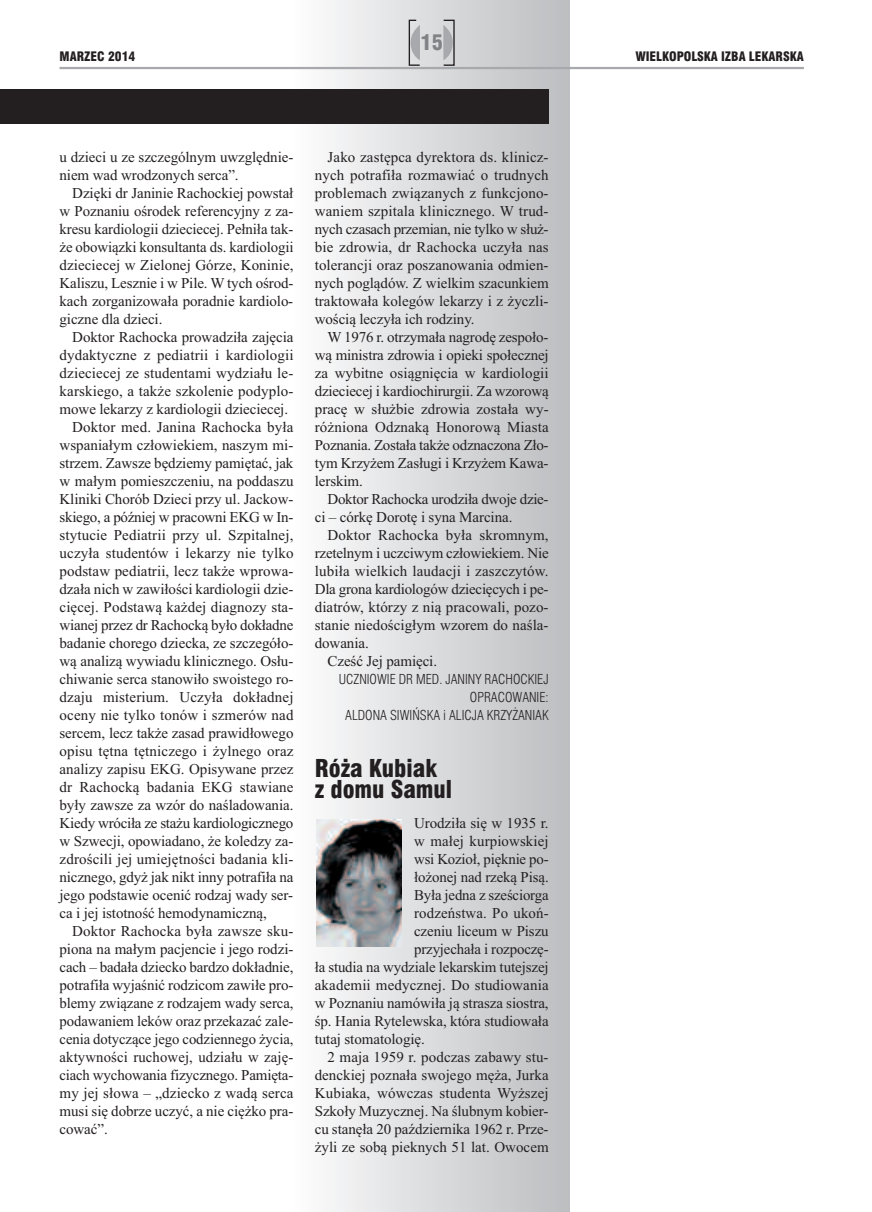
<style>
.page{position:relative;width:872px;height:1212px;background:#fff}
.page>*{position:absolute;margin:0;border:0;box-sizing:border-box;transform-origin:0 0}
.t1{font:24px/21px "Swis 721 Blk Cn EU";color:#231f20}
.t2{font:21px "Swis 721 Blk Cn EU";color:#808285}
.t3{font:15px/18px "Times New Roman";letter-spacing:-.005em;color:#231f20;text-align:justify}
.t4{font:13.5px/18px "Swis 721 Lt Cn EU";color:#231f20;text-align:right}
.t5{font:12.75px "Swis 721 Blk Cn EU";color:#231f20}
</style>
<div class="page">
<div style="left:293px;top:0;width:277px;height:1212px;background:linear-gradient(to right,#fcfdfd,#bcbdc0)"></div>
<div style="left:443px;top:20px;width:12px;height:46px;border:1px solid #231f20"></div>
<svg style="left:443px;top:25px;width:10px;height:35px"></svg>
<svg style="left:408px;top:19px;width:13px;height:48px"></svg>
<hr style="left:60px;top:67px;width:744px;height:2px;background:#a8a9ad">
<div style="left:0;top:89px;width:549px;height:34px;background:#231f20"></div>
<img style="left:316px;top:819px;width:85px;height:128px">
<h2 class="t2" style="left:420px;top:30px;width:24px">15</h2>
<p class="t5" style="left:60px;top:48px;width:77px">MARZEC 2014</p>
<p class="t5" style="left:635px;top:48px;width:170px">WIELKOPOLSKA IZBA LEKARSKA</p>
<p class="t3" style="left:60px;top:148px;width:235px">u dzieci u ze szczególnym uwzględnie&shy;niem wad wrodzonych serca”.</p>
<p class="t3" style="left:60px;top:184px;width:235px;text-indent:13px">Dzięki dr Janinie Rachockiej powstał w Poznaniu ośrodek referencyjny z za&shy;kresu kardiologii dzieciecej. Pełniła tak&shy;że obowiązki konsultanta ds. kardiologii dzieciecej w Zielonej Górze, Koninie, Kaliszu, Lesznie i w Pile. W tych ośrod&shy;kach zorganizowała poradnie kardiolo&shy;giczne dla dzieci.</p>
<p class="t3" style="left:72px;top:328px;width:223px">Doktor Rachocka prowadziła zajęcia</p>
<p class="t3" style="left:60px;top:346px;width:235px">dydaktyczne z pediatrii i kardiologii</p>
<p class="t3" style="left:60px;top:364px;width:235px">dzieciecej ze studentami wydziału le-</p>
<p class="t3" style="left:60px;top:382px;width:235px">karskiego, a także szkolenie podyplo-</p>
<p class="t3" style="left:60px;top:400px;width:230px">mowe lekarzy z kardiologii dzieciecej.</p>
<p class="t3" style="left:72px;top:418px;width:223px">Doktor med. Janina Rachocka była</p>
<p class="t3" style="left:60px;top:436px;width:235px">wspaniałym człowiekiem, naszym mi-</p>
<p class="t3" style="left:60px;top:454px;width:235px">strzem. Zawsze będziemy pamiętać, jak</p>
<p class="t3" style="left:60px;top:472px;width:235px">w małym pomieszczeniu, na poddaszu</p>
<p class="t3" style="left:60px;top:490px;width:235px">Kliniki Chorób Dzieci przy ul. Jackow-</p>
<p class="t3" style="left:60px;top:508px;width:235px">skiego, a później w pracowni EKG w In-</p>
<p class="t3" style="left:60px;top:526px;width:235px">stytucie Pediatrii przy ul. Szpitalnej,</p>
<p class="t3" style="left:60px;top:544px;width:235px">uczyła studentów i lekarzy nie tylko</p>
<p class="t3" style="left:60px;top:562px;width:235px">podstaw pediatrii, lecz także wprowa-</p>
<p class="t3" style="left:60px;top:580px;width:235px">dzała nich w zawiłości kardiologii dzie-</p>
<p class="t3" style="left:60px;top:598px;width:235px">cięcej. Podstawą każdej diagnozy sta-</p>
<p class="t3" style="left:60px;top:616px;width:235px">wianej przez dr Rachocką było dokładne</p>
<p class="t3" style="left:60px;top:634px;width:235px">badanie chorego dziecka, ze szczegóło-</p>
<p class="t3" style="left:60px;top:652px;width:235px">wą analizą wywiadu klinicznego. Osłu-</p>
<p class="t3" style="left:60px;top:670px;width:235px">chiwanie serca stanowiło swoistego ro-</p>
<p class="t3" style="left:60px;top:688px;width:235px">dzaju misterium. Uczyła dokładnej</p>
<p class="t3" style="left:60px;top:706px;width:235px">oceny nie tylko tonów i szmerów nad</p>
<p class="t3" style="left:60px;top:724px;width:235px">sercem, lecz także zasad prawidłowego</p>
<p class="t3" style="left:60px;top:742px;width:235px">opisu tętna tętniczego i żylnego oraz</p>
<p class="t3" style="left:60px;top:760px;width:235px">analizy zapisu EKG. Opisywane przez</p>
<p class="t3" style="left:60px;top:778px;width:235px">dr Rachocką badania EKG stawiane</p>
<p class="t3" style="left:60px;top:796px;width:235px">były zawsze za wzór do naśladowania.</p>
<p class="t3" style="left:60px;top:814px;width:235px">Kiedy wróciła ze stażu kardiologicznego</p>
<p class="t3" style="left:60px;top:832px;width:235px">w Szwecji, opowiadano, że koledzy za-</p>
<p class="t3" style="left:60px;top:850px;width:235px">zdrościli jej umiejętności badania kli-</p>
<p class="t3" style="left:60px;top:868px;width:235px">nicznego, gdyż jak nikt inny potrafiła na</p>
<p class="t3" style="left:60px;top:886px;width:235px">jego podstawie ocenić rodzaj wady ser-</p>
<p class="t3" style="left:60px;top:904px;width:209px">ca i jej istotność hemodynamiczną,</p>
<p class="t3" style="left:72px;top:922px;width:223px">Doktor Rachocka była zawsze sku-</p>
<p class="t3" style="left:60px;top:940px;width:235px">piona na małym pacjencie i jego rodzi-</p>
<p class="t3" style="left:60px;top:958px;width:235px">cach – badała dziecko bardzo dokładnie,</p>
<p class="t3" style="left:60px;top:976px;width:235px">potrafiła wyjaśnić rodzicom zawiłe pro-</p>
<p class="t3" style="left:60px;top:994px;width:235px">blemy związane z rodzajem wady serca,</p>
<p class="t3" style="left:60px;top:1012px;width:235px">podawaniem leków oraz przekazać zale-</p>
<p class="t3" style="left:60px;top:1030px;width:235px">cenia dotyczące jego codziennego życia,</p>
<p class="t3" style="left:60px;top:1048px;width:235px">aktywności ruchowej, udziału w zaję-</p>
<p class="t3" style="left:60px;top:1066px;width:235px">ciach wychowania fizycznego. Pamięta-</p>
<p class="t3" style="left:60px;top:1084px;width:235px">my jej słowa – „dziecko z wadą serca</p>
<p class="t3" style="left:60px;top:1102px;width:235px">musi się dobrze uczyć, a nie ciężko pra-</p>
<p class="t3" style="left:60px;top:1120px;width:50px">cować”.</p>
<p class="t3" style="left:315px;top:148px;width:235px;text-indent:13px">Jako zastępca dyrektora ds. klinicz&shy;nych potrafiła rozmawiać o trudnych problemach związanych z funkcjono&shy;waniem szpitala klinicznego. W trud&shy;nych czasach przemian, nie tylko w służ&shy;bie zdrowia, dr Rachocka uczyła nas tolerancji oraz poszanowania odmien&shy;nych poglądów. Z wielkim szacunkiem traktowała kolegów lekarzy i z życzli&shy;wością leczyła ich rodziny.</p>
<p class="t3" style="left:315px;top:328px;width:235px;text-indent:13px">W 1976 r. otrzymała nagrodę zespoło&shy;wą ministra zdrowia i opieki społecznej za wybitne osiągnięcia w kardiologii dzieciecej i kardiochirurgii. Za wzorową pracę w służbie zdrowia została wy&shy;różniona Odznaką Honorową Miasta Poznania. Została także odznaczona Zło&shy;tym Krzyżem Zasługi i Krzyżem Kawa&shy;lerskim.</p>
<p class="t3" style="left:315px;top:490px;width:235px;text-indent:13px">Doktor Rachocka urodziła dwoje dzie&shy;ci – córkę Dorotę i syna Marcina.</p>
<p class="t3" style="left:327px;top:526px;width:223px">Doktor Rachocka była skromnym,</p>
<p class="t3" style="left:315px;top:544px;width:235px">rzetelnym i uczciwym człowiekiem. Nie</p>
<p class="t3" style="left:315px;top:562px;width:235px">lubiła wielkich laudacji i zaszczytów.</p>
<p class="t3" style="left:315px;top:580px;width:235px">Dla grona kardiologów dziecięcych i pe-</p>
<p class="t3" style="left:315px;top:598px;width:235px">diatrów, którzy z nią pracowali, pozo-</p>
<p class="t3" style="left:315px;top:616px;width:235px">stanie niedościgłym wzorem do naśla-</p>
<p class="t3" style="left:315px;top:634px;width:56px">dowania.</p>
<p class="t3" style="left:327px;top:652px;width:111px">Cześć Jej pamięci.</p>
<p class="t4" style="left:339px;top:670px;width:211px">UCZNIOWIE DR MED. JANINY RACHOCKIEJ<br>OPRACOWANIE:<br>ALDONA SIWIŃSKA i ALICJA KRZYŻANIAK</p>
<h1 class="t1" style="left:315px;top:759px;width:139px">Róża Kubiak z domu Samul</h1>
<p class="t3" style="left:414px;top:814px;width:136px">Urodziła się w 1935 r.</p>
<p class="t3" style="left:414px;top:832px;width:136px">w małej kurpiowskiej</p>
<p class="t3" style="left:414px;top:850px;width:136px">wsi Kozioł, pięknie po-</p>
<p class="t3" style="left:414px;top:868px;width:136px">łożonej nad rzeką Pisą.</p>
<p class="t3" style="left:414px;top:886px;width:136px">Była jedna z sześciorga</p>
<p class="t3" style="left:414px;top:904px;width:136px">rodzeństwa. Po ukoń-</p>
<p class="t3" style="left:414px;top:922px;width:136px">czeniu liceum w Piszu</p>
<p class="t3" style="left:414px;top:940px;width:136px">przyjechała i rozpoczę-</p>
<p class="t3" style="left:315px;top:958px;width:235px">ła studia na wydziale lekarskim tutejszej</p>
<p class="t3" style="left:315px;top:976px;width:235px">akademii medycznej. Do studiowania</p>
<p class="t3" style="left:315px;top:994px;width:235px">w Poznaniu namówiła ją strasza siostra,</p>
<p class="t3" style="left:315px;top:1012px;width:235px">śp. Hania Rytelewska, która studiowała</p>
<p class="t3" style="left:315px;top:1030px;width:112px">tutaj stomatologię.</p>
<p class="t3" style="left:327px;top:1048px;width:223px">2 maja 1959 r. podczas zabawy stu-</p>
<p class="t3" style="left:315px;top:1066px;width:235px">denckiej poznała swojego męża, Jurka</p>
<p class="t3" style="left:315px;top:1084px;width:235px">Kubiaka, wówczas studenta Wyższej</p>
<p class="t3" style="left:315px;top:1102px;width:235px">Szkoły Muzycznej. Na ślubnym kobier-</p>
<p class="t3" style="left:315px;top:1120px;width:235px">cu stanęła 20 października 1962 r. Prze-</p>
<p class="t3" style="left:315px;top:1138px;width:235px">żyli ze sobą pieknych 51 lat. Owocem</p>
</div>
